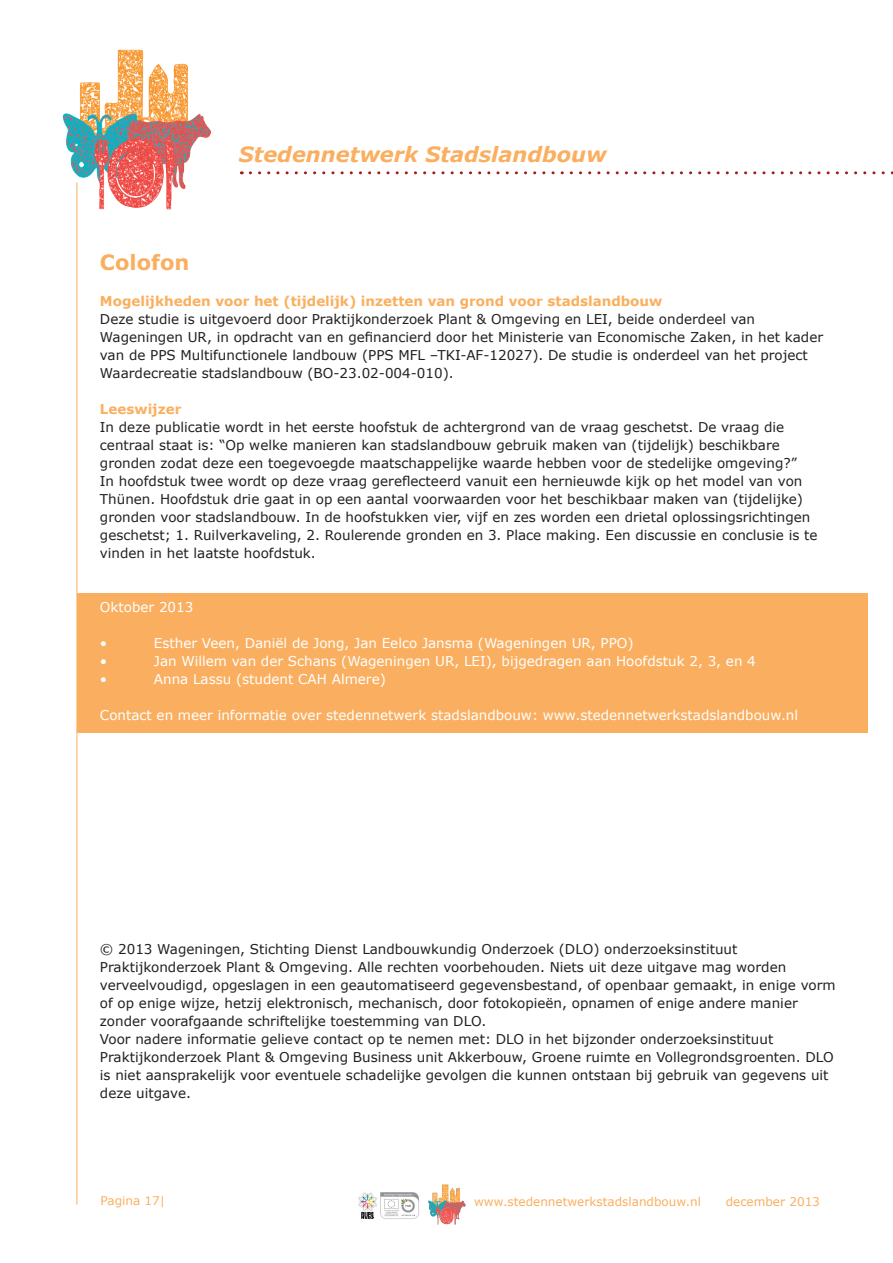
<style>
.page{position:relative;width:893px;height:1263px;background:#fff}
.page>*{position:absolute;margin:0;border:0;box-sizing:border-box;transform-origin:0 0}
.t1{font:italic 700 21px "Verdana";color:#faaf60}
.t2{font:700 21px "Verdana";color:#faaf60}
.t3{font:13.5px/18px "Verdana";color:#231f20}
.t4{font:13.5px "Verdana";color:#fff}
.t5{font:700 13.5px "Verdana";color:#faaf60}
.t6{font:12px "Verdana";color:#faaf60}
</style>
<div class="page">
<svg style="left:250px;top:171px;width:643px;height:3px"></svg>
<img style="left:62px;top:50px;width:149px;height:163px">
<div style="left:77px;top:593px;width:790px;height:139px;background:#faaf60"></div>
<hr style="left:77px;top:182px;width:1px;height:1022px;background:#faaf60">
<img style="left:358px;top:1192px;width:61px;height:27px">
<img style="left:428px;top:1184px;width:38px;height:41px">
<h1 class="t1" style="left:239px;top:139px;width:369px">Stedennetwerk Stadslandbouw</h1>
<h1 class="t2" style="left:100px;top:247px;width:91px">Colofon</h1>
<p class="t5" style="left:100px;top:292px;width:564px">Mogelijkheden voor het (tijdelijk) inzetten van grond voor stadslandbouw</p>
<p class="t3" style="left:100px;top:310px;width:725px">Deze studie is uitgevoerd door Praktijkonderzoek Plant &amp; Omgeving en LEI, beide onderdeel van Wageningen UR, in opdracht van en gefinancierd door het Ministerie van Economische Zaken, in het kader van de PPS Multifunctionele landbouw (PPS MFL –TKI-AF-12027). De studie is onderdeel van het project Waardecreatie stadslandbouw (BO-23.02-004-010).</p>
<p class="t5" style="left:100px;top:400px;width:83px">Leeswijzer</p>
<p class="t3" style="left:100px;top:418px;width:719px">In deze publicatie wordt in het eerste hoofstuk de achtergrond van de vraag geschetst. De vraag die centraal staat is: “Op welke manieren kan stadslandbouw gebruik maken van (tijdelijk) beschikbare gronden zodat deze een toegevoegde maatschappelijke waarde hebben voor de stedelijke omgeving?”<br>In hoofdstuk twee wordt op deze vraag gereflecteerd vanuit een hernieuwde kijk op het model van von Thünen. Hoofdstuk drie gaat in op een aantal voorwaarden voor het beschikbaar maken van (tijdelijke) gronden voor stadslandbouw. In de hoofstukken vier, vijf en zes worden een drietal oplossingsrichtingen geschetst; 1. Ruilverkaveling, 2. Roulerende gronden en 3. Place making. Een discussie en conclusie is te vinden in het laatste hoofdstuk.</p>
<p class="t4" style="left:100px;top:598px;width:95px">Oktober 2013</p>
<p class="t4" style="left:100px;top:634px;width:9px">•</p>
<p class="t4" style="left:154px;top:634px;width:481px">Esther Veen, Daniël de Jong, Jan Eelco Jansma (Wageningen UR, PPO)</p>
<p class="t4" style="left:100px;top:652px;width:9px">•</p>
<p class="t4" style="left:154px;top:652px;width:603px">Jan Willem van der Schans (Wageningen UR, LEI), bijgedragen aan Hoofdstuk 2, 3, en 4</p>
<p class="t4" style="left:100px;top:670px;width:9px">•</p>
<p class="t4" style="left:154px;top:670px;width:233px">Anna Lassu (student CAH Almere)</p>
<p class="t4" style="left:100px;top:706px;width:700px">Contact en meer informatie over stedennetwerk stadslandbouw: www.stedennetwerkstadslandbouw.nl</p>
<p class="t3" style="left:100px;top:940px;width:737px">© 2013 Wageningen, Stichting Dienst Landbouwkundig Onderzoek (DLO) onderzoeksinstituut Praktijkonderzoek Plant &amp; Omgeving. Alle rechten voorbehouden. Niets uit deze uitgave mag worden verveelvoudigd, opgeslagen in een geautomatiseerd gegevensbestand, of openbaar gemaakt, in enige vorm of op enige wijze, hetzij elektronisch, mechanisch, door fotokopieën, opnamen of enige andere manier zonder voorafgaande schriftelijke toestemming van DLO.<br>Voor nadere informatie gelieve contact op te nemen met: DLO in het bijzonder onderzoeksinstituut Praktijkonderzoek Plant &amp; Omgeving Business unit Akkerbouw, Groene ruimte en Vollegrondsgroenten. DLO is niet aansprakelijk voor eventuele schadelijke gevolgen die kunnen ontstaan bij gebruik van gegevens uit deze uitgave.</p>
<p class="t6" style="left:101px;top:1193px;width:66px">Pagina 17|</p>
<p class="t6" style="left:474px;top:1193px;width:228px">www.stedennetwerkstadslandbouw.nl</p>
<p class="t6" style="left:726px;top:1193px;width:96px">december 2013</p>
</div>
